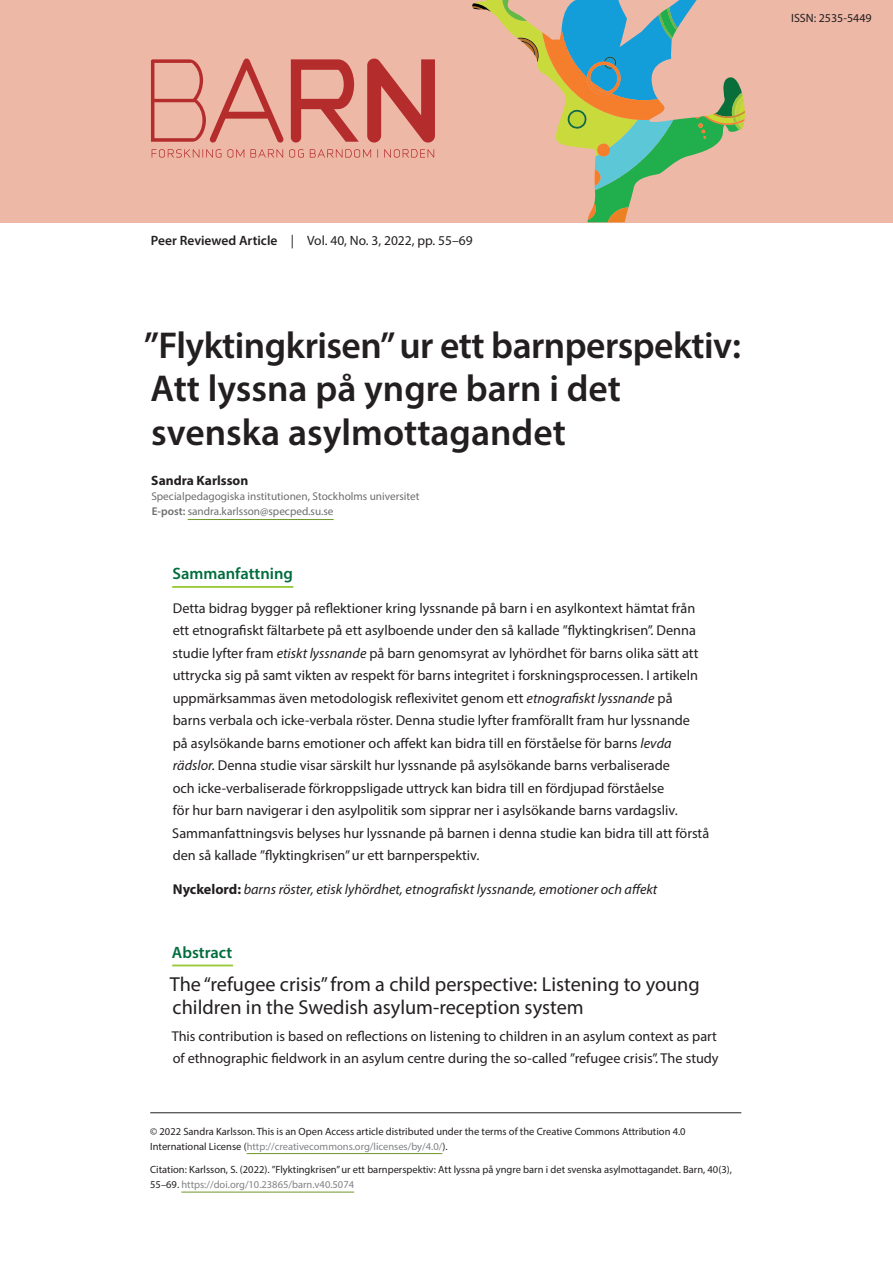
<style>
.page{position:relative;width:893px;height:1263px;background:#fff}
.page>*{position:absolute;margin:0;border:0;box-sizing:border-box;transform-origin:0 0}
.t1{font:600 37.5px/43.5px "Myriad Pro";letter-spacing:-.005em;color:#231f20}
.t2{font:20.25px/22.5px "Myriad Pro";color:#231f20}
.t3{font:600 16.5px "Myriad Pro";color:#006d3d}
.t4{font:14.25px/22.5px "Myriad Pro";color:#231f20}
.t5{font:italic 14.25px "Myriad Pro";color:#231f20}
.t6{font:13.5px "Myriad Pro";color:#231f20}
.t7{font:700 13.5px "Myriad Pro";color:#231f20}
.t8{font:12px "Myriad Pro";color:#231f20}
.t9{font:11.25px/15px "Myriad Pro";color:#6c6d70}
.t10{font:10.5px/15px "Myriad Pro";color:#231f20}
.s1{font-weight:600}
.s2{font-style:italic}
.s3{font-weight:700;font-style:normal}
.s4{color:#808285}
</style>
<div class="page">
<div style="left:0;top:0;width:893px;height:222px;background:#eeb8a7"></div>
<svg style="left:472px;top:0;width:273px;height:222px"></svg>
<svg style="left:152px;top:149px;width:69px;height:9px"></svg>
<svg style="left:227px;top:149px;width:17px;height:9px"></svg>
<svg style="left:250px;top:149px;width:33px;height:9px"></svg>
<svg style="left:289px;top:149px;width:15px;height:9px"></svg>
<svg style="left:310px;top:149px;width:61px;height:9px"></svg>
<svg style="left:384px;top:149px;width:50px;height:9px"></svg>
<svg style="left:151px;top:59px;width:133px;height:84px"></svg>
<svg style="left:291px;top:59px;width:68px;height:84px"></svg>
<svg style="left:367px;top:59px;width:68px;height:84px"></svg>
<hr style="left:150px;top:1112px;width:591px;height:1px;background:#231f20">
<hr style="left:247px;top:1153px;width:195px;height:1px;background:#70982a">
<hr style="left:181px;top:1192px;width:173px;height:1px;background:#70982a">
<hr style="left:188px;top:519px;width:146px;height:1px;background:#70982a">
<hr style="left:172px;top:586px;width:121px;height:2px;background:#99ca3b">
<hr style="left:172px;top:964px;width:61px;height:2px;background:#99ca3b">
<p class="t8" style="left:791px;top:11px;width:82px">ISSN: 2535-5449</p>
<p class="t6" style="left:151px;top:232px;width:323px"><span class="s1">Peer Reviewed Article</span> | Vol. 40, No. 3, 2022, pp. 55–69</p>
<h1 class="t1" style="left:144px;top:322px;width:599px">”Flyktingkrisen” ur ett barnperspektiv:<br>Att lyssna på yngre barn i det svenska asylmottagandet</h1>
<p class="t7" style="left:151px;top:472px;width:98px">Sandra Karlsson</p>
<p class="t9" style="left:151px;top:489px;width:270px">Specialpedagogiska institutionen, Stockholms universitet<br><span class="s1">E-post:</span> sandra.karlsson@specped.su.se</p>
<p class="t3" style="left:172px;top:563px;width:122px">Sammanfattning</p>
<p class="t4" style="left:172px;top:596px;width:538px">Detta bidrag bygger på reflektioner kring lyssnande på barn i en asylkontext hämtat från ett etnografiskt fältarbete på ett asylboende under den så kallade ”flyktingkrisen”. Denna studie lyfter fram <span class="s2">etiskt lyssnande</span> på barn genomsyrat av lyhördhet för barns olika sätt att uttrycka sig på samt vikten av respekt för barns integritet i forskningsprocessen. I artikeln uppmärksammas även metodologisk reflexivitet genom ett <span class="s2">etnografiskt lyssnande</span> på<br>barns verbala och icke-verbala röster. Denna studie lyfter framförallt fram hur lyssnande<br>på asylsökande barns emotioner och affekt kan bidra till en förståelse för barns <span class="s2">levda rädslor.</span> Denna studie visar särskilt hur lyssnande på asylsökande barns verbaliserade<br>och icke-verbaliserade förkroppsligade uttryck kan bidra till en fördjupad förståelse<br>för hur barn navigerar i den asylpolitik som sipprar ner i asylsökande barns vardagsliv.<br>Sammanfattningsvis belyses hur lyssnande på barnen i denna studie kan bidra till att förstå den så kallade ”flyktingkrisen” ur ett barnperspektiv.</p>
<p class="t5" style="left:173px;top:880px;width:486px"><span class="s3">Nyckelord:</span> barns röster, etisk lyhördhet, etnografiskt lyssnande, emotioner och affekt</p>
<p class="t3" style="left:172px;top:942px;width:62px">Abstract</p>
<h2 class="t2" style="left:170px;top:973px;width:532px">The “refugee crisis” from a child perspective: Listening to young children in the Swedish asylum-reception system</h2>
<p class="t4" style="left:172px;top:1024px;width:548px">This contribution is based on reflections on listening to children in an asylum context as part of ethnographic fieldwork in an asylum centre during the so-called ”refugee crisis”. The study</p>
<p class="t10" style="left:150px;top:1123px;width:537px">© 2022 Sandra Karlsson. This is an Open Access article distributed under the terms of the Creative Commons Attribution 4.0<br>International License (<span class="s4">http://creativecommons.org/licenses/by/4.0/</span>).</p>
<p class="t10" style="left:150px;top:1162px;width:583px">Citation: Karlsson, S. (2022). ”Flyktingkrisen” ur ett barnperspektiv: Att lyssna på yngre barn i det svenska asylmottagandet. Barn, 40(3),<br>55–69. <span class="s4">https://doi.org/10.23865/barn.v40.5074</span></p>
</div>
